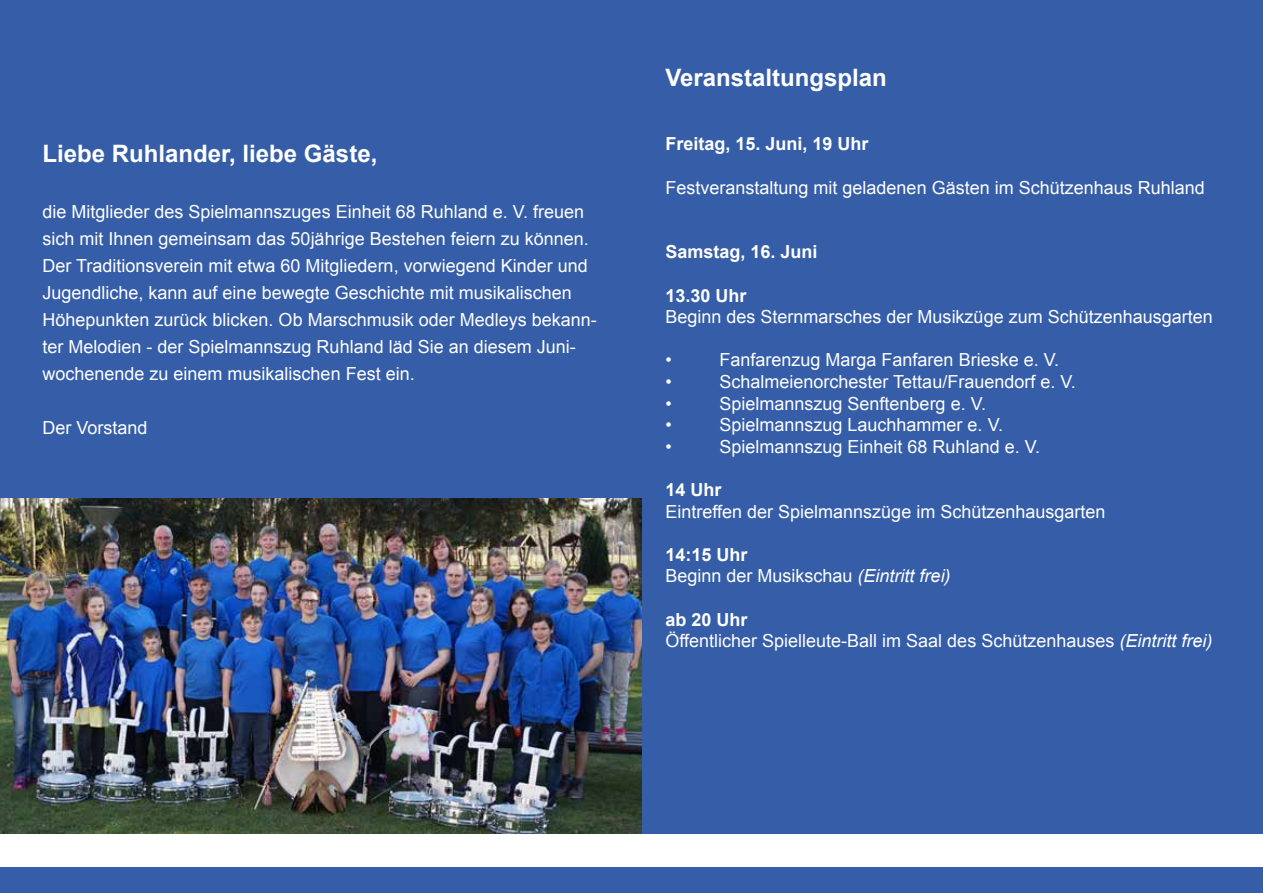
<style>
.page{position:relative;width:1263px;height:893px;background:#355da8}
.page>*{position:absolute;margin:0;border:0;box-sizing:border-box;transform-origin:0 0}
.t1{font:700 24px "Arial";color:#fff}
.t2{font:18px/27px "Arial";color:#fff}
.t3{font:700 18px "Arial";color:#fff}
.s1{font-weight:700}
.s2{font-style:italic}
</style>
<div class="page">
<img style="left:0;top:499px;width:641px;height:335px">
<div style="left:0;top:834px;width:1263px;height:33px;background:#fff"></div>
<h1 class="t1" style="left:43px;top:138px;width:336px">Liebe Ruhlander, liebe Gäste,</h1>
<p class="t2" style="left:43px;top:198px;width:556px">die Mitglieder des Spielmannszuges Einheit 68 Ruhland e. V. freuen sich mit Ihnen gemeinsam das 50jährige Bestehen feiern zu können.<br>Der Traditionsverein mit etwa 60 Mitgliedern, vorwiegend Kinder und Jugendliche, kann auf eine bewegte Geschichte mit musikalischen Höhepunkten zurück blicken. Ob Marschmusik oder Medleys bekann&shy;ter Melodien - der Spielmannszug Ruhland läd Sie an diesem Juni&shy;wochenende zu einem musikalischen Fest ein.</p>
<p class="t2" style="left:43px;top:414px;width:107px">Der Vorstand</p>
<h1 class="t1" style="left:665px;top:61px;width:223px">Veranstaltungsplan</h1>
<p class="t3" style="left:665px;top:132px;width:205px">Freitag, 15. Juni, 19 Uhr</p>
<p class="t2" style="left:665px;top:174px;width:541px">Festveranstaltung mit geladenen Gästen im Schützenhaus Ruhland</p>
<p class="t3" style="left:665px;top:240px;width:154px">Samstag, 16. Juni</p>
<p class="t3" style="left:665px;top:283px;width:83px">13.30 Uhr</p>
<p class="t2" style="left:665px;top:303px;width:549px">Beginn des Sternmarsches der Musikzüge zum Schützenhausgarten</p>
<p class="t2" style="left:665px;top:347px;width:8px">•</p>
<p class="t2" style="left:719px;top:347px;width:341px">Fanfarenzug Marga Fanfaren Brieske e. V.</p>
<p class="t2" style="left:665px;top:368px;width:8px">•</p>
<p class="t2" style="left:719px;top:368px;width:358px">Schalmeienorchester Tettau/Frauendorf e. V.</p>
<p class="t2" style="left:665px;top:390px;width:8px">•</p>
<p class="t2" style="left:719px;top:390px;width:268px">Spielmannszug Senftenberg e. V.</p>
<p class="t2" style="left:665px;top:411px;width:8px">•</p>
<p class="t2" style="left:719px;top:411px;width:285px">Spielmannszug Lauchhammer e. V.</p>
<p class="t2" style="left:665px;top:433px;width:8px">•</p>
<p class="t2" style="left:719px;top:433px;width:322px">Spielmannszug Einheit 68 Ruhland e. V.</p>
<p class="t3" style="left:665px;top:478px;width:58px">14 Uhr</p>
<p class="t2" style="left:665px;top:498px;width:441px">Eintreffen der Spielmannszüge im Schützenhausgarten</p>
<p class="t2" style="left:665px;top:544px;width:287px;line-height:21.6px"><span class="s1">14:15 Uhr<br></span>Beginn der Musikschau <span class="s2">(Eintritt frei)</span></p>
<p class="t2" style="left:665px;top:609px;width:548px;line-height:21.6px"><span class="s1">ab 20 Uhr<br></span>Öffentlicher Spielleute-Ball im Saal des Schützenhauses <span class="s2">(Eintritt frei)</span></p>
</div>
